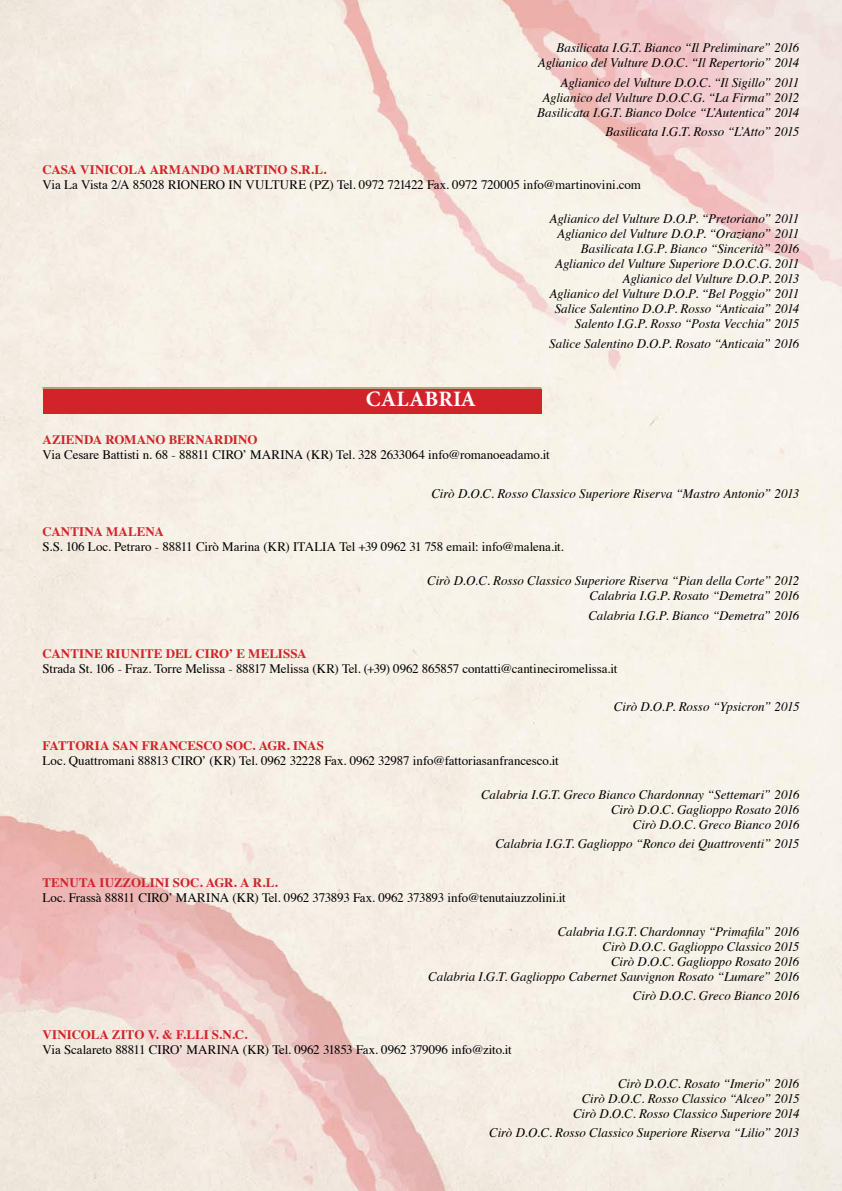
<style>
.page{position:relative;width:842px;height:1191px;background:#fff}
.page>*{position:absolute;margin:0;border:0;box-sizing:border-box;transform-origin:0 0}
.t1{font:700 22px "Minion Pro";color:#fff}
.t2{font:italic 13px/15px "Times";letter-spacing:-.005em;color:#000;text-align:right}
.t3{font:13px "Times";letter-spacing:-.01em;color:#000}
.t4{font:700 13px "Times";color:#d2232a}
</style>
<div class="page">
<img style="left:0;top:0;width:842px;height:1191px">
<div style="left:43px;top:389px;width:498px;height:25px;background:#d2232a"></div>
<hr style="left:43px;top:387px;width:498px;height:1px;background:#6f561f">
<p class="t2" style="left:538px;top:40px;width:263px">Basilicata I.G.T. Bianco “Il Preliminare” 2016<br>Aglianico del Vulture D.O.C. “Il Repertorio” 2014</p>
<p class="t2" style="left:537px;top:74px;width:264px">Aglianico del Vulture D.O.C. “Il Sigillo” 2011<br>Aglianico del Vulture D.O.C.G. “La Firma” 2012<br>Basilicata I.G.T. Bianco Dolce “L’Autentica” 2014</p>
<p class="t2" style="left:606px;top:123px;width:195px">Basilicata I.G.T. Rosso “L’Atto” 2015</p>
<p class="t4" style="left:43px;top:157px;width:285px">CASA VINICOLA ARMANDO MARTINO S.R.L.</p>
<p class="t3" style="left:43px;top:173px;width:600px">Via La Vista 2/A 85028 RIONERO IN VULTURE (PZ) Tel. 0972 721422 Fax. 0972 720005 info@martinovini.com</p>
<p class="t2" style="left:549px;top:211px;width:252px">Aglianico del Vulture D.O.P. “Pretoriano” 2011<br>Aglianico del Vulture D.O.P. “Oraziano” 2011<br>Basilicata I.G.P. Bianco “Sincerità” 2016<br>Aglianico del Vulture Superiore D.O.C.G. 2011<br>Aglianico del Vulture D.O.P. 2013<br>Aglianico del Vulture D.O.P. “Bel Poggio” 2011<br>Salice Salentino D.O.P. Rosso “Anticaia” 2014<br>Salento I.G.P. Rosso “Posta Vecchia” 2015</p>
<p class="t2" style="left:549px;top:335px;width:252px">Salice Salentino D.O.P. Rosato “Anticaia” 2016</p>
<h1 class="t1" style="left:366px;top:383px;width:112px">CALABRIA</h1>
<p class="t4" style="left:43px;top:427px;width:216px">AZIENDA ROMANO BERNARDINO</p>
<p class="t3" style="left:43px;top:443px;width:509px">Via Cesare Battisti n. 68 - 88811 CIRO’ MARINA (KR) Tel. 328 2633064 info@romanoeadamo.it</p>
<p class="t2" style="left:431px;top:485px;width:369px">Cirò D.O.C. Rosso Classico Superiore Riserva “Mastro Antonio” 2013</p>
<p class="t4" style="left:43px;top:519px;width:123px">CANTINA MALENA</p>
<p class="t3" style="left:43px;top:534px;width:523px">S.S. 106 Loc. Petraro - 88811 Cirò Marina (KR) ITALIA Tel +39 0962 31 758 email: info@malena.it.</p>
<p class="t2" style="left:427px;top:572px;width:374px">Cirò D.O.C. Rosso Classico Superiore Riserva “Pian della Corte” 2012<br>Calabria I.G.P. Rosato “Demetra” 2016</p>
<p class="t2" style="left:588px;top:607px;width:213px">Calabria I.G.P. Bianco “Demetra” 2016</p>
<p class="t4" style="left:43px;top:641px;width:266px">CANTINE RIUNITE DEL CIRO’ E MELISSA</p>
<p class="t3" style="left:43px;top:656px;width:576px">Strada St. 106 - Fraz. Torre Melissa - 88817 Melissa (KR) Tel. (+39) 0962 865857 contatti@cantineciromelissa.it</p>
<p class="t2" style="left:614px;top:698px;width:187px">Cirò D.O.P. Rosso “Ypsicron” 2015</p>
<p class="t4" style="left:43px;top:733px;width:283px">FATTORIA SAN FRANCESCO SOC. AGR. INAS</p>
<p class="t3" style="left:43px;top:748px;width:518px">Loc. Quattromani 88813 CIRO’ (KR) Tel. 0962 32228 Fax. 0962 32987 info@fattoriasanfrancesco.it</p>
<p class="t2" style="left:481px;top:786px;width:320px">Calabria I.G.T. Greco Bianco Chardonnay “Settemari” 2016<br>Cirò D.O.C. Gaglioppo Rosato 2016<br>Cirò D.O.C. Greco Bianco 2016</p>
<p class="t2" style="left:495px;top:835px;width:306px">Calabria I.G.T. Gaglioppo “Ronco dei Quattroventi” 2015</p>
<p class="t4" style="left:43px;top:869px;width:237px">TENUTA IUZZOLINI SOC. AGR. A R.L.</p>
<p class="t3" style="left:43px;top:885px;width:525px">Loc. Frassà 88811 CIRO’ MARINA (KR) Tel. 0962 373893 Fax. 0962 373893 info@tenutaiuzzolini.it</p>
<p class="t2" style="left:428px;top:923px;width:373px">Calabria I.G.T. Chardonnay “Primafila” 2016<br>Cirò D.O.C. Gaglioppo Classico 2015<br>Cirò D.O.C. Gaglioppo Rosato 2016<br>Calabria I.G.T. Gaglioppo Cabernet Sauvignon Rosato “Lumare” 2016</p>
<p class="t2" style="left:633px;top:987px;width:168px">Cirò D.O.C. Greco Bianco 2016</p>
<p class="t4" style="left:43px;top:1021px;width:206px">VINICOLA ZITO V. &amp; F.LLI S.N.C.</p>
<p class="t3" style="left:43px;top:1037px;width:471px">Via Scalareto 88811 CIRO’ MARINA (KR) Tel. 0962 31853 Fax. 0962 379096 info@zito.it</p>
<p class="t2" style="left:573px;top:1075px;width:228px">Cirò D.O.C. Rosato “Imerio” 2016<br>Cirò D.O.C. Rosso Classico “Alceo” 2015<br>Cirò D.O.C. Rosso Classico Superiore 2014</p>
<p class="t2" style="left:489px;top:1124px;width:312px">Cirò D.O.C. Rosso Classico Superiore Riserva “Lilio” 2013</p>
</div>
